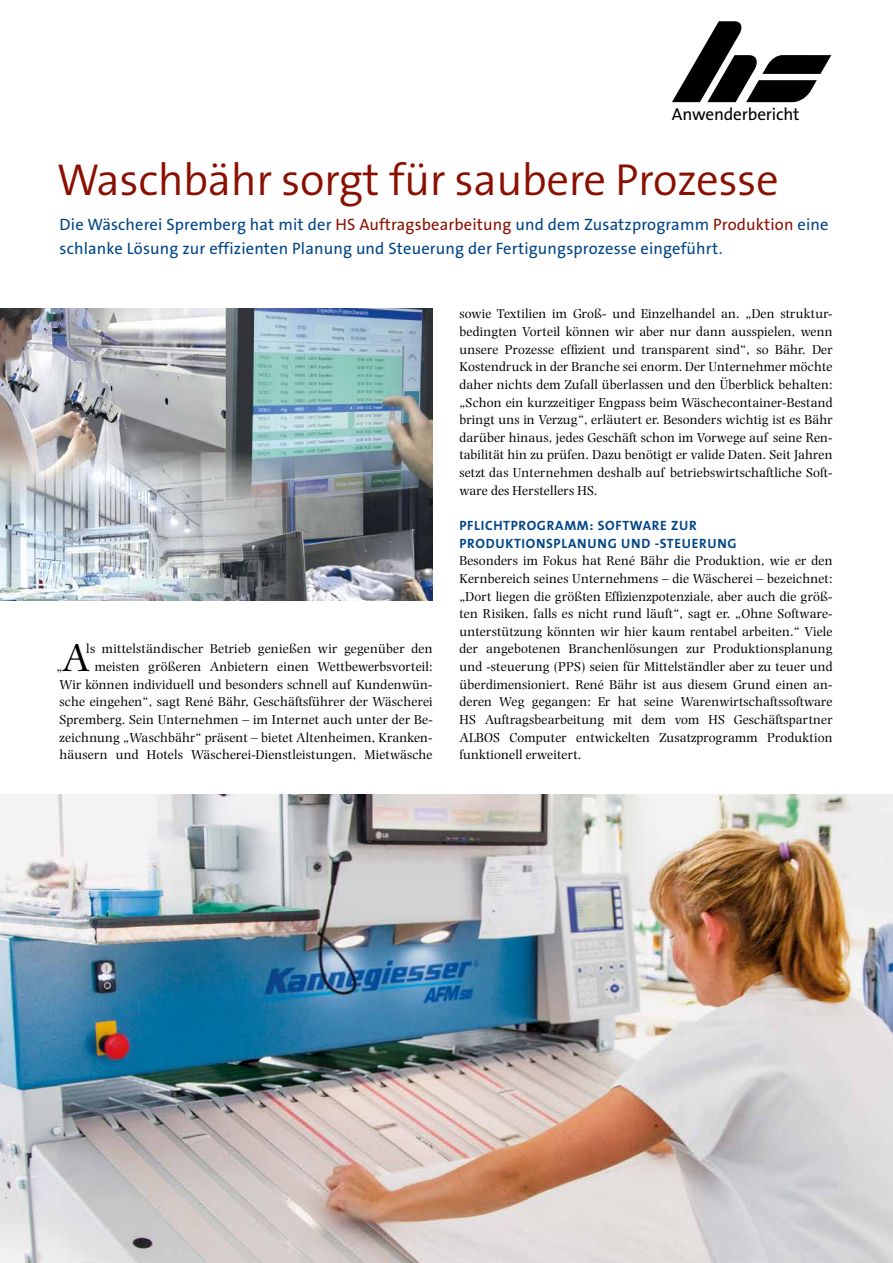
<style>
.page{position:relative;width:893px;height:1263px;background:#fff}
.page>*{position:absolute;margin:0;border:0;box-sizing:border-box;transform-origin:0 0}
.t1{font:300 45px "The Sans B4";letter-spacing:-.01em;color:#8a0f01}
.t2{font:40.2px "Photina MT Std";color:#000}
.t3{font:17.25px "The Sans B5 Plain";letter-spacing:-.01em;color:#000}
.t4{font:16.5px/24px "The Sans B5 Plain";letter-spacing:.01em;color:#004587}
.t5{font:13.5px/17.7px "Photina MT Std";letter-spacing:.01em;color:#000;text-align:justify}
.t6{font:700 13.5px/17.7px "The Sans B7";letter-spacing:.05em;color:#004587}
.s1{color:#8a0f01}
</style>
<div class="page">
<img style="left:0;top:794px;width:893px;height:469px">
<img style="left:0;top:308px;width:433px;height:292px">
<svg style="left:672px;top:21px;width:159px;height:81px"></svg>
<p class="t3" style="left:672px;top:106px;width:129px">Anwenderbericht</p>
<h1 class="t1" style="left:57px;top:157px;width:723px">Waschbähr sorgt für saubere Prozesse</h1>
<p class="t4" style="left:60px;top:213px;width:770px">Die Wäscherei Spremberg hat mit der <span class="s1">HS Auftragsbearbeitung</span> und dem Zusatzprogramm <span class="s1">Produktion</span> eine schlanke Lösung zur effizienten Planung und Steuerung der Fertigungsprozesse eingeführt.</p>
<p class="t5" style="left:86px;top:640px;width:348px;text-align:right">ls mittelständischer Betrieb genießen wir gegenüber den meisten größeren Anbietern einen Wettbewerbsvorteil:</p>
<h2 class="t2" style="left:62px;top:635px;width:30px">A</h2>
<p class="t5" style="left:56px;top:658px;width:8px">„</p>
<p class="t5" style="left:60px;top:675px;width:375px">Wir können individuell und besonders schnell auf Kundenwün&shy;sche eingehen“, sagt René Bähr, Geschäftsführer der Wäscherei Spremberg. Sein Unternehmen – im Internet auch unter der Be&shy;zeichnung „Waschbähr“ präsent – bietet Altenheimen, Kranken&shy;häusern und Hotels Wäscherei-Dienstleistungen, Mietwäsche</p>
<p class="t5" style="left:459px;top:305px;width:375px">sowie Textilien im Groß- und Einzelhandel an. „Den struktur&shy;bedingten Vorteil können wir aber nur dann ausspielen, wenn unsere Prozesse effizient und transparent sind“, so Bähr. Der Kostendruck in der Branche sei enorm. Der Unternehmer möchte daher nichts dem Zufall überlassen und den Überblick behalten: „Schon ein kurzzeitiger Engpass beim Wäschecontainer-Bestand bringt uns in Verzug“, erläutert er. Besonders wichtig ist es Bähr darüber hinaus, jedes Geschäft schon im Vorwege auf seine Ren&shy;tabilität hin zu prüfen. Dazu benötigt er valide Daten. Seit Jahren setzt das Unternehmen deshalb auf betriebswirtschaftliche Soft&shy;ware des Herstellers HS.</p>
<p class="t6" style="left:459px;top:517px;width:279px">PFLICHTPROGRAMM: SOFTWARE ZUR<br>PRODUKTIONSPLANUNG UND -STEUERUNG</p>
<p class="t5" style="left:459px;top:552px;width:375px">Besonders im Fokus hat René Bähr die Produktion, wie er den Kernbereich seines Unternehmens – die Wäscherei – bezeichnet: „Dort liegen die größten Effizienzpotenziale, aber auch die größ&shy;ten Risiken, falls es nicht rund läuft“, sagt er. „Ohne Software&shy;unterstützung könnten wir hier kaum rentabel arbeiten.“ Viele der angebotenen Branchenlösungen zur Produktionsplanung und -steuerung (PPS) seien für Mittelständler aber zu teuer und überdimensioniert. René Bähr ist aus diesem Grund einen an&shy;deren Weg gegangen: Er hat seine Warenwirtschaftssoftware HS Auftragsbearbeitung mit dem vom HS Geschäftspartner ALBOS Computer entwickelten Zusatzprogramm Produktion funktionell erweitert.</p>
</div>
